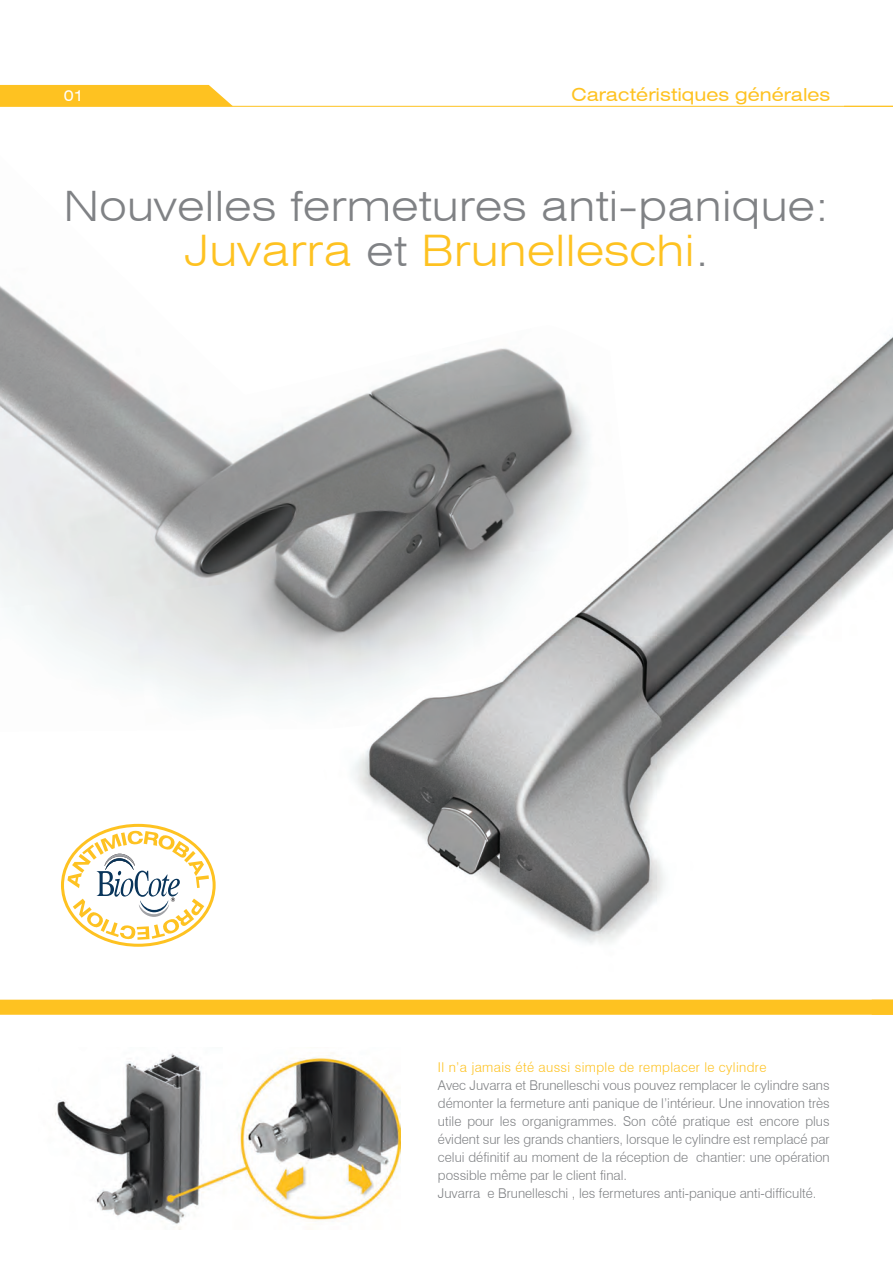
<style>
.page{position:relative;width:893px;height:1263px;background:#fff}
.page>*{position:absolute;margin:0;border:0;box-sizing:border-box;transform-origin:0 0}
.t1{font:300 expanded 43.5px "Swiss 721 BT";letter-spacing:.01em;color:#fec221}
.t2{font:300 expanded 42px "Swiss 721 BT";letter-spacing:.01em;color:#808285}
.t3{font:expanded 18px "Swiss 721 BT";color:#fec221}
.t4{font:expanded 15px "Swiss 721 BT";color:#fff}
.t5{font:300 13.5px/18px "Swiss 721 BT";color:#808285;text-align:justify}
.t6{font:300 13.5px "Swiss 721 BT";letter-spacing:.03em;color:#fec221}
.s1{font-size:42px;color:#808285}
.s2{color:#808285}
</style>
<div class="page">
<img style="left:0;top:286px;width:319px;height:417px">
<img style="left:319px;top:336px;width:574px;height:608px">
<hr style="left:0;top:106px;width:893px;height:1px;background:#fec221">
<div style="left:0;top:85px;width:233px;height:21px;background:#fec221"></div>
<div style="left:0;top:1000px;width:893px;height:15px;background:#fec221"></div>
<img style="left:55px;top:1053px;width:345px;height:176px">
<svg style="left:61px;top:824px;width:155px;height:123px"></svg>
<p class="t4" style="left:64px;top:87px;width:22px">01</p>
<p class="t3" style="left:572px;top:84px;width:260px">Caractéristiques générales</p>
<p class="t2" style="left:64px;top:181px;width:766px">Nouvelles fermetures anti-panique:</p>
<p class="t1" style="left:183px;top:224px;width:527px">Juvarra <span class="s1">et</span> Brunelleschi<span class="s2">.</span></p>
<p class="t6" style="left:438px;top:1058px;width:330px">Il n’a jamais été aussi simple de remplacer le cylindre</p>
<p class="t5" style="left:438px;top:1076px;width:393px">Avec Juvarra et Brunelleschi vous pouvez remplacer le cylindre sans démonter la fermeture anti panique de l’intérieur. Une innovation très utile pour les organigrammes. Son côté pratique est encore plus évident sur les grands chantiers, lorsque le cylindre est remplacé par celui définitif au moment de la réception de chantier: une opération possible même par le client final.</p>
<p class="t5" style="left:438px;top:1183px;width:380px">Juvarra e Brunelleschi , les fermetures anti-panique anti-difficulté.</p>
</div>
